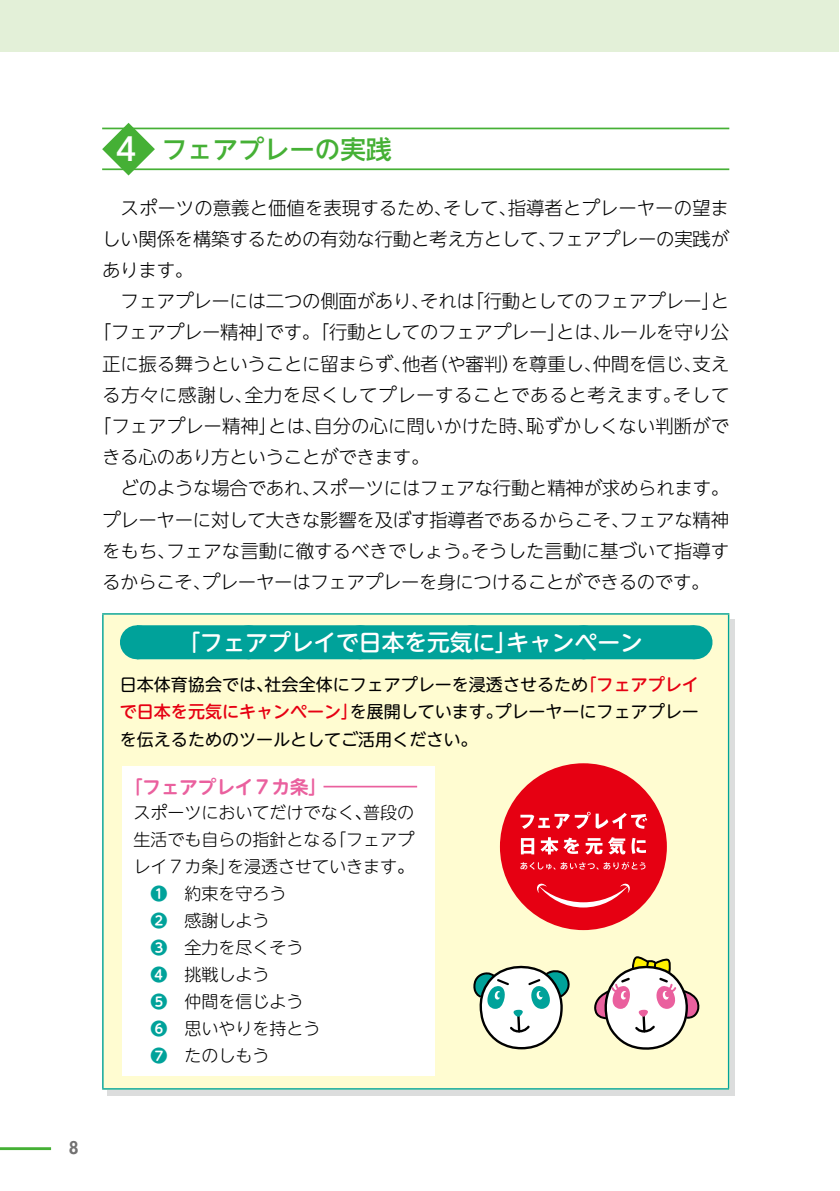
<style>
.page{position:relative;width:840px;height:1191px;background:#fff}
.page>*{position:absolute;margin:0;border:0;box-sizing:border-box;transform-origin:0 0}
.t1{font:500 31.2px "UD Shin Go NT Pro";color:#fff}
.t2{font:500 25.6px "UD Shin Go NT Pro";color:#45b035}
.t3{font:500 22.6px "UD Shin M Go Pro";color:#fff}
.t4{font:300 18.4px/31.2px "UD Shin Go NT Pro";letter-spacing:-.015em;color:#000;text-align:justify}
.t5{font:300 18.4px "UD Shin Go NT Pro";letter-spacing:.03em;color:#000}
.t6{font:700 18.4px "UD Shin M Go Pro De";color:#ea609e}
.t7{font:300 17px "UD Shin M Go Pro";color:#000}
.t8{font:17px/27.2px "UD Shin M Go Pro";color:#000;text-align:justify}
.t9{font:800 17px "Futura Std";color:#727171}
.s1{font-weight:500;color:#e60012}
.s2{font-family:"UD Shin M Go Pro De";font-weight:700;color:#00a29a}
</style>
<div class="page">
<hr style="left:0;top:1147px;width:51px;height:3px;background:#45b035">
<svg style="left:108px;top:619px;width:626px;height:476px;background:#cbdad5"></svg>
<hr style="left:102px;top:168px;width:627px;height:2px;background:#45b035">
<hr style="left:102px;top:128px;width:627px;height:1px;background:#45b035">
<svg style="left:102px;top:123px;width:53px;height:52px"></svg>
<div style="left:102px;top:613px;width:627px;height:476px;background:#fffcd1"></div>
<hr style="left:102px;top:613px;width:627px;height:1px;background:#00a29a">
<hr style="left:102px;top:614px;width:1px;height:474px;background:#00a29a">
<hr style="left:727px;top:614px;width:2px;height:474px;background:#00a29a">
<hr style="left:102px;top:1088px;width:627px;height:1px;background:#00a29a">
<div style="left:137px;top:625px;width:557px;height:34px;background:#00a29a"></div>
<svg style="left:248px;top:625px;width:390px;height:1px"></svg>
<hr style="left:694px;top:625px;width:1px;height:34px;background:#00a29a">
<svg style="left:594px;top:956px;width:105px;height:94px"></svg>
<svg style="left:473px;top:965px;width:97px;height:85px"></svg>
<div style="left:499px;top:763px;width:167px;height:167px;background:#e60012;border-radius:50%"></div>
<svg style="left:520px;top:811px;width:127px;height:18px"></svg>
<svg style="left:520px;top:838px;width:14px;height:16px"></svg>
<svg style="left:540px;top:837px;width:39px;height:17px"></svg>
<svg style="left:585px;top:837px;width:40px;height:17px"></svg>
<svg style="left:631px;top:838px;width:14px;height:16px"></svg>
<svg style="left:520px;top:861px;width:125px;height:8px"></svg>
<svg style="left:537px;top:883px;width:93px;height:24px"></svg>
<div style="left:0;top:1px;width:838px;height:50px;background:#e3f0d8"></div>
<div style="left:122px;top:766px;width:312px;height:309px;background:#fff"></div>
<hr style="left:323px;top:785px;width:94px;height:2px;background:#ea609e">
<h2 class="t2" style="left:162px;top:128px;width:231px">フェアプレーの実践</h2>
<p class="t4" style="left:102px;top:191px;width:628px;text-indent:18px">スポーツの意義と価値を表現するため、そして、指導者とプレーヤーの望ましい関係を構築するための有効な行動と考え方として、フェアプレーの実践があります。</p>
<p class="t4" style="left:120px;top:285px;width:609px">フェアプレーには二つの側面があり、それは「行動としてのフェアプレー」と</p>
<p class="t4" style="left:93px;top:316px;width:637px">「フェアプレー精神」です。「行動としてのフェアプレー」とは、ルールを守り公</p>
<p class="t4" style="left:102px;top:347px;width:628px">正に振る舞うということに留まらず、他者（や審判）を尊重し、仲間を信じ、支え</p>
<p class="t5" style="left:102px;top:380px;width:628px">る方々に感謝し、全力を尽くしてプレーすることであると考えます。そして</p>
<p class="t4" style="left:93px;top:410px;width:637px">「フェアプレー精神」とは、自分の心に問いかけた時、恥ずかしくない判断がで</p>
<p class="t4" style="left:102px;top:441px;width:328px">きる心のあり方ということができます。</p>
<p class="t4" style="left:120px;top:472px;width:610px">どのような場合であれ、スポーツにはフェアな行動と精神が求められます。</p>
<p class="t4" style="left:102px;top:503px;width:628px">プレーヤーに対して大きな影響を及ぼす指導者であるからこそ、フェアな精神</p>
<p class="t4" style="left:102px;top:534px;width:628px">をもち、フェアな言動に徹するべきでしょう。そうした言動に基づいて指導す</p>
<p class="t4" style="left:102px;top:566px;width:608px">るからこそ、プレーヤーはフェアプレーを身につけることができるのです。</p>
<h1 class="t1" style="left:110px;top:124px;width:33px">４</h1>
<p class="t3" style="left:177px;top:624px;width:466px">「フェアプレイで日本を元気に」キャンペーン</p>
<p class="t8" style="left:120px;top:670px;width:580px">日本体育協会では、社会全体にフェアプレーを浸透させるため<span class="s1">「フェアプレイで日本を元気にキャンペーン」</span>を展開しています。プレーヤーにフェアプレーを伝えるためのツールとしてご活用ください。</p>
<p class="t6" style="left:124px;top:772px;width:204px">「フェアプレイ７カ条」</p>
<p class="t7" style="left:133px;top:799px;width:282px">スポーツにおいてだけでなく、普段の</p>
<p class="t7" style="left:133px;top:826px;width:282px">生活でも自らの指針となる「フェアプ</p>
<p class="t7" style="left:133px;top:853px;width:282px">レイ７カ条」を浸透させていきます。</p>
<p class="t7" style="left:150px;top:880px;width:138px"><span class="s2">❶</span>　約束を守ろう</p>
<p class="t7" style="left:150px;top:907px;width:121px"><span class="s2">❷</span>　感謝しよう</p>
<p class="t7" style="left:150px;top:934px;width:155px"><span class="s2">❸</span>　全力を尽くそう</p>
<p class="t7" style="left:150px;top:961px;width:121px"><span class="s2">❹</span>　挑戦しよう</p>
<p class="t7" style="left:150px;top:987px;width:155px"><span class="s2">❺</span>　仲間を信じよう</p>
<p class="t7" style="left:150px;top:1014px;width:172px"><span class="s2">❻</span>　思いやりを持とう</p>
<p class="t7" style="left:150px;top:1041px;width:121px"><span class="s2">❼</span>　たのしもう</p>
<p class="t9" style="left:69px;top:1137px;width:11px">8</p>
</div>
